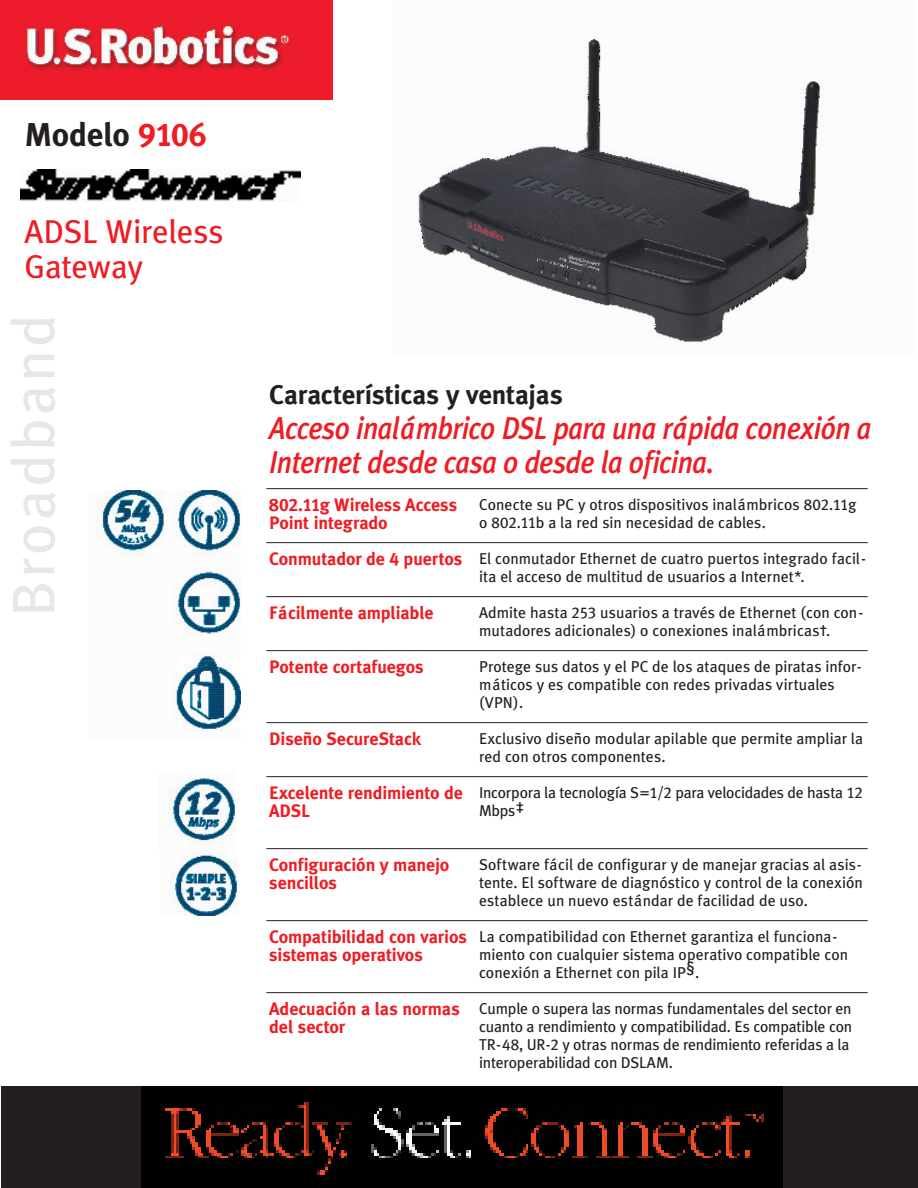
<style>
.page{position:relative;width:918px;height:1188px;background:#fff}
.page>*{position:absolute;margin:0;border:0;box-sizing:border-box;transform-origin:0 0}
.t1{font:60px "Meta Plus Lining";letter-spacing:.05em;color:#e6e7e9}
.t2{font:33px/34.5px "Meta Plus Lining";letter-spacing:-.01em;color:#ee1d23}
.t3{font:700 33px "Meta Plus Lining";letter-spacing:-.015em;color:#231f20}
.Main_Subhead_-_red{font:italic 500 31.5px/34.5px "Meta Plus Lining";letter-spacing:-.02em;color:#ee1d23;scale:.9 1}
.t4{font:700 27px "Meta Plus Lining";letter-spacing:-.005em;color:#231f20}
.Paragraph_Style_1{font:700 18px/18px "Meta Plus Lining";letter-spacing:-.01em;color:#ee1d23}
.Rule_3{font:15.75px/18px "Meta Plus Lining";color:#231f20}
.s1{color:#ee1d23}
</style>
<div class="page">
<div style="left:0;top:0;width:333px;height:99px;background:#ee1b2c"></div>
<img style="left:13px;top:18px;width:288px;height:58px">
<hr style="left:266px;top:488px;width:602px;height:1px;background:#231f20">
<hr style="left:266px;top:542px;width:602px;height:1px;background:#231f20">
<hr style="left:266px;top:596px;width:602px;height:1px;background:#231f20">
<hr style="left:266px;top:650px;width:602px;height:1px;background:#231f20">
<hr style="left:266px;top:722px;width:602px;height:1px;background:#231f20">
<hr style="left:266px;top:776px;width:602px;height:1px;background:#231f20">
<hr style="left:266px;top:848px;width:602px;height:1px;background:#231f20">
<hr style="left:266px;top:920px;width:602px;height:1px;background:#231f20">
<hr style="left:266px;top:992px;width:602px;height:1px;background:#231f20">
<img style="left:20px;top:170px;width:281px;height:31px">
<div style="left:1px;top:1087px;width:917px;height:101px;background:#231f20"></div>
<img style="left:141px;top:1087px;width:641px;height:101px">
<img style="left:96px;top:490px;width:145px;height:241px">
<img style="left:418px;top:38px;width:406px;height:306px">
<img style="left:172px;top:850px;width:65px;height:66px">
<img style="left:169px;top:778px;width:67px;height:68px">
<p class="t3" style="left:25px;top:115px;width:184px">Modelo <span class="s1">9106</span></p>
<p class="t2" style="left:25px;top:214px;width:201px">ADSL Wireless<br>Gateway</p>
<p class="t1" style="left:-1px;top:617px;width:304px;rotate:-90deg">Broadband</p>
<p class="t4" style="left:269px;top:379px;width:295px">Características y ventajas</p>
<p class="Main_Subhead_-_red" style="left:269px;top:410px;width:671px">Acceso inalámbrico DSL para una rápida conexión a<br>Internet desde casa o desde la oficina.</p>
<p class="Paragraph_Style_1" style="left:269px;top:496px;width:189px">802.11g Wireless Access<br>Point integrado</p>
<p class="Paragraph_Style_1" style="left:269px;top:550px;width:195px">Conmutador de 4 puertos</p>
<p class="Paragraph_Style_1" style="left:269px;top:604px;width:166px">Fácilmente ampliable</p>
<p class="Paragraph_Style_1" style="left:269px;top:658px;width:156px">Potente cortafuegos</p>
<p class="Paragraph_Style_1" style="left:269px;top:730px;width:153px">Diseño SecureStack</p>
<p class="Paragraph_Style_1" style="left:269px;top:784px;width:195px">Excelente rendimiento de<br>ADSL</p>
<p class="Paragraph_Style_1" style="left:269px;top:856px;width:182px">Configuración y manejo sencillos</p>
<p class="Paragraph_Style_1" style="left:269px;top:928px;width:199px">Compatibilidad con varios sistemas operativos</p>
<p class="Paragraph_Style_1" style="left:269px;top:1000px;width:192px">Adecuación a las normas del sector</p>
<p class="Rule_3" style="left:479px;top:495px;width:379px">Conecte su PC y otros dispositivos inalámbricos 802.11g o 802.11b a la red sin necesidad de cables.</p>
<p class="Rule_3" style="left:479px;top:549px;width:388px">El conmutador Ethernet de cuatro puertos integrado facil&shy;ita el acceso de multitud de usuarios a Internet*.</p>
<p class="Rule_3" style="left:479px;top:603px;width:386px">Admite hasta 253 usuarios a través de Ethernet (con con&shy;mutadores adicionales) o conexiones inalámbricas†.</p>
<p class="Rule_3" style="left:479px;top:657px;width:384px">Protege sus datos y el PC de los ataques de piratas infor&shy;máticos y es compatible con redes privadas virtuales (VPN).</p>
<p class="Rule_3" style="left:479px;top:729px;width:386px">Exclusivo diseño modular apilable que permite ampliar la red con otros componentes.</p>
<p class="Rule_3" style="left:479px;top:783px;width:385px">Incorpora la tecnología S=1/2 para velocidades de hasta 12<br>Mbps‡</p>
<p class="Rule_3" style="left:479px;top:855px;width:385px;text-align:justify">Software fácil de configurar y de manejar gracias al asis&shy;tente. El software de diagnóstico y control de la conexión establece un nuevo estándar de facilidad de uso.</p>
<p class="Rule_3" style="left:479px;top:927px;width:371px">La compatibilidad con Ethernet garantiza el funciona&shy;miento con cualquier sistema operativo compatible con conexión a Ethernet con pila IP§.</p>
<p class="Rule_3" style="left:479px;top:999px;width:375px">Cumple o supera las normas fundamentales del sector en cuanto a rendimiento y compatibilidad. Es compatible con TR-48, UR-2 y otras normas de rendimiento referidas a la interoperabilidad con DSLAM.</p>
</div>
